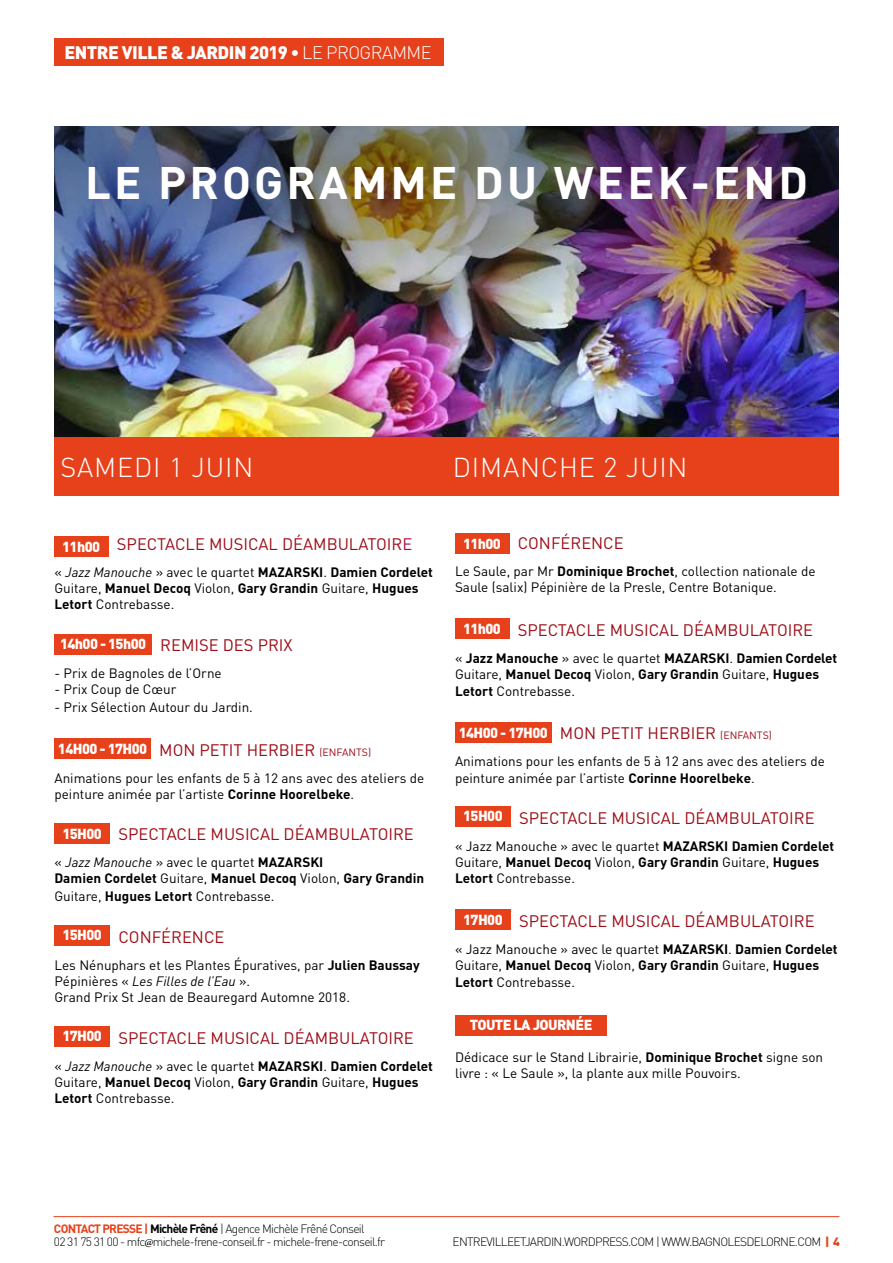
<style>
.page{position:relative;width:893px;height:1263px;background:#fff}
.page>*{position:absolute;margin:0;border:0;box-sizing:border-box;transform-origin:0 0}
.t1{font:700 45px "DIN";letter-spacing:.07em;color:#fff}
.t2{font:300 27px "DIN";letter-spacing:.03em;color:#fff}
.t3{font:900 18px "DIN";letter-spacing:-.03em;color:#fff}
.t4{font:16.5px "DIN";color:#9d0c17}
.t5{font:900 14.4px "DIN";letter-spacing:-.04em;color:#fff}
.t6{font:13.5px/16.2px "DIN";color:#000}
.t7{font:700 13.5px/16.2px "DIN";color:#000}
.t8{font:300 12px/13.5px "DIN";letter-spacing:-.06em;color:#000}
.s1{font-weight:300}
.s2{font-weight:700}
.s3{font-weight:400}
.s4{font-size:10.5px}
.s5{color:#aa094c}
.s6{font-weight:400;font-style:italic}
.s7{font-style:italic}
.s8{font-weight:700;color:#e6411a}
.s9{font-family:"Minion Pro";font-weight:400}
.s10{font-weight:900;color:#e6411a}
</style>
<div class="page">
<hr style="left:54px;top:1216px;width:785px;height:1px;background:#e6411a">
<img style="left:54px;top:127px;width:785px;height:310px">
<div style="left:54px;top:437px;width:785px;height:58px;background:#e6411a"></div>
<div style="left:54px;top:536px;width:54px;height:21px;background:#e6411a"></div>
<div style="left:455px;top:533px;width:54px;height:21px;background:#e6411a"></div>
<div style="left:455px;top:618px;width:54px;height:21px;background:#e6411a"></div>
<div style="left:54px;top:738px;width:97px;height:21px;background:#e6411a"></div>
<div style="left:455px;top:723px;width:96px;height:20px;background:#e6411a"></div>
<div style="left:54px;top:634px;width:98px;height:20px;background:#e6411a"></div>
<div style="left:54px;top:823px;width:56px;height:21px;background:#e6411a"></div>
<div style="left:54px;top:925px;width:56px;height:21px;background:#e6411a"></div>
<div style="left:455px;top:806px;width:56px;height:21px;background:#e6411a"></div>
<div style="left:54px;top:1026px;width:56px;height:20px;background:#e6411a"></div>
<div style="left:455px;top:910px;width:56px;height:20px;background:#e6411a"></div>
<div style="left:455px;top:1015px;width:152px;height:21px;background:#e6411a"></div>
<div style="left:54px;top:38px;width:389px;height:27px;background:#e6411a"></div>
<h3 class="t3" style="left:64px;top:41px;width:369px">ENTRE VILLE &amp; JARDIN 2019 • <span class="s1">LE PROGRAMME</span></h3>
<h1 class="t1" style="left:85px;top:153px;width:725px">LE PROGRAMME DU WEEK-END</h1>
<h2 class="t2" style="left:60px;top:450px;width:194px">SAMEDI 1 JUIN</h2>
<h2 class="t2" style="left:453px;top:450px;width:236px">DIMANCHE 2 JUIN</h2>
<p class="t4" style="left:518px;top:533px;width:107px">CONFÉRENCE</p>
<p class="t6" style="left:455px;top:563px;width:362px">Le Saule, par Mr <span class="s2">Dominique Brochet</span>, collection nationale de<br>Saule (salix) Pépinière de la Presle, Centre Botanique.</p>
<p class="t4" style="left:518px;top:620px;width:297px">SPECTACLE MUSICAL DÉAMBULATOIRE</p>
<p class="t7" style="left:455px;top:650px;width:384px"><span class="s3">«</span> Jazz Manouche <span class="s3">» avec le quartet</span> MAZARSKI<span class="s3">.</span> Damien Cordelet<br><span class="s3">Guitare,</span> Manuel Decoq <span class="s3">Violon,</span> Gary Grandin <span class="s3">Guitare,</span> Hugues<br>Letort <span class="s3">Contrebasse.</span></p>
<p class="t4" style="left:560px;top:723px;width:213px">MON PETIT HERBIER <span class="s4">(ENFANTS)</span></p>
<p class="t6" style="left:455px;top:753px;width:371px">Animations pour les enfants de 5 à 12 ans avec des ateliers de peinture animée par l’artiste <span class="s2">Corinne Hoorelbeke</span>.</p>
<p class="t4" style="left:519px;top:808px;width:297px">SPECTACLE MUSICAL DÉAMBULATOIRE</p>
<p class="t6" style="left:455px;top:838px;width:381px">« Jazz Manouche » avec le quartet <span class="s2">MAZARSKI Damien Cordelet<br></span>Guitare, <span class="s2">Manuel Decoq</span> Violon, <span class="s2">Gary Grandin</span> Guitare, <span class="s2">Hugues<br>Letort</span> Contrebasse.</p>
<p class="t4" style="left:519px;top:911px;width:297px">SPECTACLE MUSICAL DÉAMBULATOIRE</p>
<p class="t6" style="left:455px;top:941px;width:384px">« Jazz Manouche » avec le quartet <span class="s2">MAZARSKI</span>. <span class="s2">Damien Cordelet<br></span>Guitare, <span class="s2">Manuel Decoq</span> Violon, <span class="s2">Gary Grandin</span> Guitare, <span class="s2">Hugues<br>Letort</span> Contrebasse.</p>
<p class="t4" style="left:117px;top:533px;width:297px">SPECTACLE MUSICAL DÉAMBULATOIR<span class="s5">E</span></p>
<p class="t7" style="left:54px;top:563px;width:380px"><span class="s3">«</span> <span class="s6">Jazz Manouche</span> <span class="s3">» avec le quartet</span> MAZARSKI<span class="s3">.</span> Damien Cordelet<br><span class="s3">Guitare,</span> Manuel Decoq <span class="s3">Violon,</span> Gary Grandin <span class="s3">Guitare,</span> Hugues<br>Letort <span class="s3">Contrebasse.</span></p>
<p class="t4" style="left:160px;top:634px;width:134px">REMISE DES PRIX</p>
<p class="t6" style="left:54px;top:664px;width:169px">- Prix de Bagnoles de l’Orne</p>
<p class="t6" style="left:54px;top:680px;width:123px">- Prix Coup de Cœur</p>
<p class="t6" style="left:54px;top:698px;width:200px">- Prix Sélection Autour du Jardin.</p>
<p class="t4" style="left:159px;top:739px;width:213px">MON PETIT HERBIER <span class="s4">(ENFANTS)</span></p>
<p class="t6" style="left:54px;top:769px;width:371px">Animations pour les enfants de 5 à 12 ans avec des ateliers de peinture animée par l’artiste <span class="s2">Corinne Hoorelbeke</span>.</p>
<p class="t4" style="left:118px;top:824px;width:297px">SPECTACLE MUSICAL DÉAMBULATOIRE</p>
<p class="t7" style="left:54px;top:854px;width:371px"><span class="s3">«</span> <span class="s6">Jazz Manouche</span> <span class="s3">» avec le quartet</span> MAZARSKI<br>Damien Cordelet <span class="s3">Guitare,</span> Manuel Decoq <span class="s3">Violon,</span> Gary Grandin</p>
<p class="t6" style="left:54px;top:888px;width:222px">Guitare, <span class="s2">Hugues Letort</span> Contrebasse.</p>
<p class="t4" style="left:118px;top:926px;width:107px">CONFÉRENCE</p>
<p class="t6" style="left:54px;top:956px;width:367px">Les Nénuphars et les Plantes Épuratives, par <span class="s2">Julien Baussay<br></span>Pépinières « <span class="s7">Les Filles de l’Eau</span> ».<br>Grand Prix St Jean de Beauregard Automne 2018.</p>
<p class="t4" style="left:118px;top:1027px;width:297px">SPECTACLE MUSICAL DÉAMBULATOIRE</p>
<p class="t7" style="left:54px;top:1057px;width:380px"><span class="s3">«</span> <span class="s6">Jazz Manouche</span> <span class="s3">» avec le quartet</span> MAZARSKI<span class="s3">.</span> Damien Cordelet<br><span class="s3">Guitare,</span> Manuel Decoq <span class="s3">Violon,</span> Gary Grandin <span class="s3">Guitare,</span> Hugues<br>Letort <span class="s3">Contrebasse.</span></p>
<p class="t5" style="left:62px;top:537px;width:39px">11h00</p>
<p class="t5" style="left:463px;top:534px;width:39px">11h00</p>
<p class="t5" style="left:463px;top:619px;width:39px">11h00</p>
<p class="t5" style="left:60px;top:634px;width:88px">14h00 - 15h00</p>
<p class="t5" style="left:459px;top:723px;width:91px">14H00 - 17H00</p>
<p class="t5" style="left:58px;top:739px;width:91px">14H00 - 17H00</p>
<p class="t5" style="left:463px;top:806px;width:41px">15H00</p>
<p class="t5" style="left:62px;top:824px;width:41px">15H00</p>
<p class="t5" style="left:463px;top:910px;width:41px">17H00</p>
<p class="t5" style="left:62px;top:925px;width:41px">15H00</p>
<p class="t5" style="left:470px;top:1015px;width:124px">TOUTE LA JOURNÉE</p>
<p class="t5" style="left:62px;top:1026px;width:41px">17H00</p>
<p class="t6" style="left:455px;top:1048px;width:370px">Dédicace sur le Stand Librairie, <span class="s2">Dominique Brochet</span> signe son livre : « Le Saule », la plante aux mille Pouvoirs.</p>
<p class="t8" style="left:54px;top:1221px;width:333px"><span class="s8">CONTACT PRESSE |</span> <span class="s2">Michèle Frêné</span> | Agence Michèle Frêné Conseil<br>02 31 75 31 00 - mfc<span class="s9">@</span>michele-frene-conseil.fr - michele-frene-conseil.fr</p>
<p class="t8" style="left:453px;top:1234px;width:389px">ENTREVILLEETJARDIN.WORDPRESS.COM | WWW.BAGNOLESDELORNE.COM <span class="s10">| 4</span></p>
</div>
